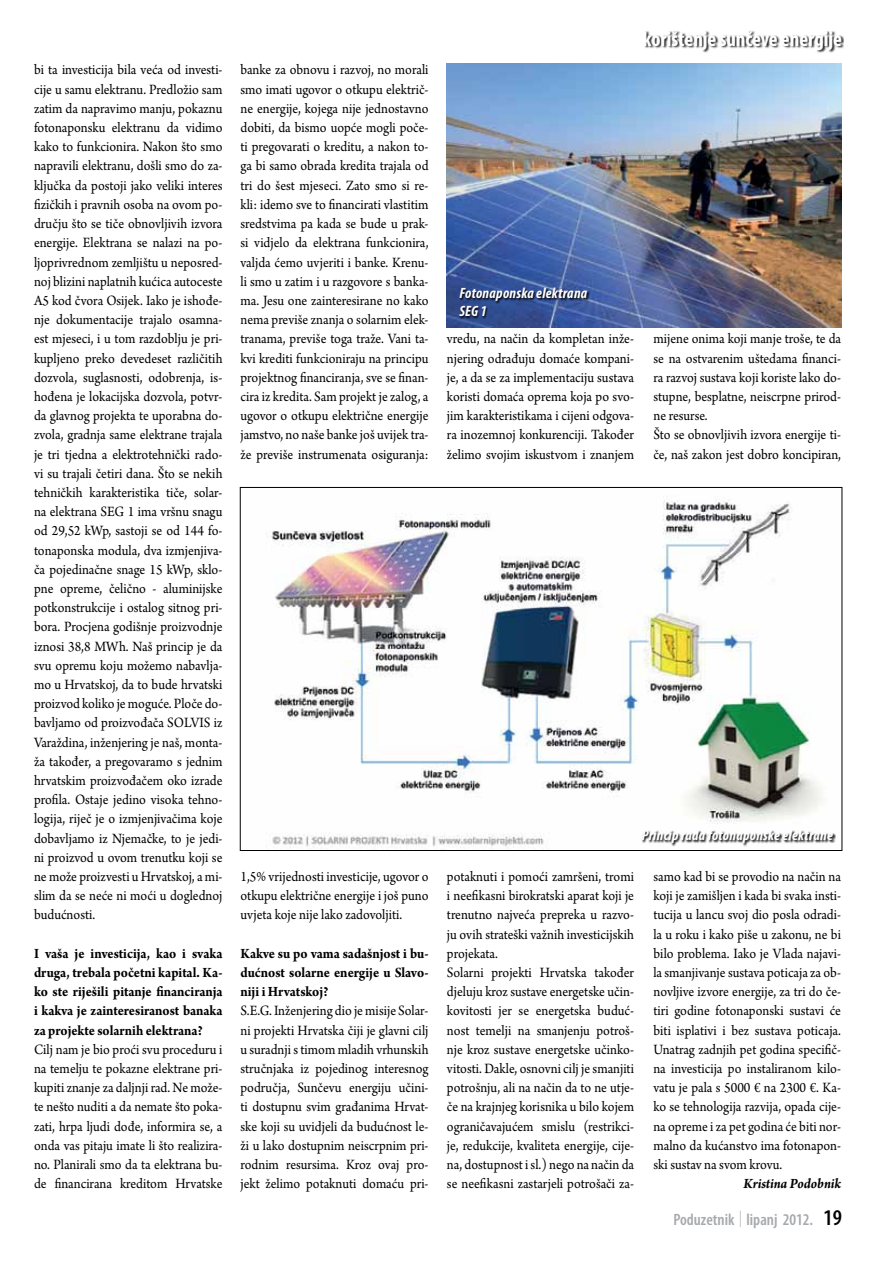
<style>
.page{position:relative;width:893px;height:1263px;background:#fff}
.page>*{position:absolute;margin:0;border:0;box-sizing:border-box;transform-origin:0 0}
.t1{font:700 condensed 21px "Myriad Pro";color:#fff}
.t2{font:600 condensed 16.5px "Myriad Pro";color:#a7a9ac}
.t3{font:15px/19.2px "Arno Pro";color:#000;text-align:justify;scale:.92 1}
.t4{font:700 15px/19.2px "Arno Pro";letter-spacing:-.005em;color:#000;text-align:justify;scale:.92 1}
.t5{font:italic 700 condensed 15px/18px "Myriad Pro";letter-spacing:.015em;color:#fff}
.t6{font:italic 700 15px "Arno Pro";letter-spacing:-.005em;color:#000;scale:.92 1}
.s1{font-size:22.5px;color:#000}
</style>
<div class="page">
<div style="left:643px;top:31px;width:201px;height:22px;background:#000;opacity:.85"></div>
<img style="left:446px;top:64px;width:396px;height:264px">
<img style="left:266px;top:496px;width:559px;height:353px">
<svg style="left:459px;top:287px;width:131px;height:32px;background:#2e457e"></svg>
<svg style="left:642px;top:830px;width:194px;height:17px"></svg>
<p class="t3" style="left:34px;top:61px;width:206px">bi ta investicija bila veća od investi&shy;cije u samu elektranu. Predložio sam zatim da napravimo manju, pokaznu fotonaponsku elektranu da vidimo kako to funkcionira. Nakon što smo napravili elektranu, došli smo do za&shy;ključka da postoji jako veliki interes fizičkih i pravnih osoba na ovom po&shy;dručju što se tiče obnovljivih izvora energije. Elektrana se nalazi na po&shy;ljoprivrednom zemljištu u neposred&shy;noj blizini naplatnih kućica autoceste A5 kod čvora Osijek. Iako je ishođe&shy;nje dokumentacije trajalo osamna&shy;est mjeseci, i u tom razdoblju je pri&shy;kupljeno preko devedeset različitih dozvola, suglasnosti, odobrenja, is&shy;hođena je lokacijska dozvola, potvr&shy;da glavnog projekta te uporabna do&shy;zvola, gradnja same elektrane trajala je tri tjedna a elektrotehnički rado&shy;vi su trajali četiri dana. Što se nekih tehničkih karakteristika tiče, solar&shy;na elektrana SEG 1 ima vršnu snagu od 29,52 kWp, sastoji se od 144 fo&shy;tonaponska modula, dva izmjenjiva&shy;ča pojedinačne snage 15 kWp, sklo&shy;pne opreme, čelično - aluminijske potkonstrukcije i ostalog sitnog pri&shy;bora. Procjena godišnje proizvodnje iznosi 38,8 MWh. Naš princip je da svu opremu koju možemo nabavlja&shy;mo u Hrvatskoj, da to bude hrvatski proizvod koliko je moguće. Ploče do&shy;bavljamo od proizvođača SOLVIS iz Varaždina, inženjering je naš, monta&shy;ža također, a pregovaramo s jednim hrvatskim proizvođačem oko izrade profila. Ostaje jedino visoka tehno&shy;logija, riječ je o izmjenjivačima koje dobavljamo iz Njemačke, to je jedi&shy;ni proizvod u ovom trenutku koji se ne može proizvesti u Hrvatskoj, a mi&shy;slim da se neće ni moći u doglednoj budućnosti.</p>
<p class="t4" style="left:34px;top:944px;width:206px">I vaša je investicija, kao i svaka druga, trebala početni kapital. Ka&shy;ko ste riješili pitanje financiranja i kakva je zainteresiranost banaka za projekte solarnih elektrana?</p>
<p class="t3" style="left:34px;top:1040px;width:206px">Cilj nam je bio proći svu proceduru i na temelju te pokazne elektrane pri&shy;kupiti znanje za daljnji rad. Ne može&shy;te nešto nuditi a da nemate što poka&shy;zati, hrpa ljudi dođe, informira se, a onda vas pitaju imate li što realizira&shy;no. Planirali smo da ta elektrana bu&shy;de financirana kreditom Hrvatske</p>
<p class="t3" style="left:240px;top:61px;width:206px">banke za obnovu i razvoj, no morali smo imati ugovor o otkupu električ&shy;ne energije, kojega nije jednostavno dobiti, da bismo uopće mogli poče&shy;ti pregovarati o kreditu, a nakon to&shy;ga bi samo obrada kredita trajala od tri do šest mjeseci. Zato smo si re&shy;kli: idemo sve to financirati vlastitim sredstvima pa kada se bude u prak&shy;si vidjelo da elektrana funkcionira, valjda ćemo uvjeriti i banke. Krenu&shy;li smo u zatim i u razgovore s banka&shy;ma. Jesu one zainteresirane no kako nema previše znanja o solarnim elek&shy;tranama, previše toga traže. Vani ta&shy;kvi krediti funkcioniraju na principu projektnog financiranja, sve se finan&shy;cira iz kredita. Sam projekt je zalog, a ugovor o otkupu električne energije jamstvo, no naše banke još uvijek tra&shy;že previše instrumenata osiguranja:</p>
<p class="t3" style="left:240px;top:868px;width:206px">1,5% vrijednosti investicije, ugovor o otkupu električne energije i još puno uvjeta koje nije lako zadovoljiti.</p>
<p class="t4" style="left:240px;top:944px;width:206px">Kakve su po vama sadašnjost i bu&shy;dućnost solarne energije u Slavo&shy;niji i Hrvatskoj?</p>
<p class="t3" style="left:240px;top:1002px;width:206px">S.E.G. Inženjering dio je misije Solar&shy;ni projekti Hrvatska čiji je glavni cilj u suradnji s timom mladih vrhunskih stručnjaka iz pojedinog interesnog područja, Sunčevu energiju učini&shy;ti dostupnu svim građanima Hrvat&shy;ske koji su uvidjeli da budućnost le&shy;ži u lako dostupnim neiscrpnim pri&shy;rodnim resursima. Kroz ovaj pro&shy;jekt želimo potaknuti domaću pri-</p>
<h1 class="t1" style="left:643px;top:25px;width:200px">korištenje sunčeve energije</h1>
<p class="t5" style="left:460px;top:284px;width:129px">Fotonaponska elektrana<br>SEG 1</p>
<p class="t3" style="left:447px;top:330px;width:205px">vredu, na način da kompletan inže&shy;njering odrađuju domaće kompani&shy;je, a da se za implementaciju sustava koristi domaća oprema koja po svo&shy;jim karakteristikama i cijeni odgova&shy;ra inozemnoj konkurenciji. Također želimo svojim iskustvom i znanjem</p>
<p class="t3" style="left:653px;top:330px;width:205px;text-align:left">mijene onima koji manje troše, te da se na ostvarenim uštedama financi&shy;ra razvoj sustava koji koriste lako do&shy;stupne, besplatne, neiscrpne prirod&shy;ne resurse.<br>Što se obnovljivih izvora energije ti&shy;če, naš zakon jest dobro koncipiran,</p>
<p class="t5" style="left:642px;top:826px;width:192px">Princip rada fotonaponske elektrane</p>
<p class="t3" style="left:447px;top:868px;width:205px;text-align:left">potaknuti i pomoći zamršeni, tromi i neefikasni birokratski aparat koji je trenutno najveća prepreka u razvo&shy;ju ovih strateški važnih investicijskih projekata.<br>Solarni projekti Hrvatska također djeluju kroz sustave energetske učin&shy;kovitosti jer se energetska buduć&shy;nost temelji na smanjenju potroš&shy;nje kroz sustave energetske učinko&shy;vitosti. Dakle, osnovni cilj je smanjiti potrošnju, ali na način da to ne utje&shy;če na krajnjeg korisnika u bilo kojem ograničavajućem smislu (restrikci&shy;je, redukcije, kvaliteta energije, cije&shy;na, dostupnost i sl.) nego na način da se neefikasni zastarjeli potrošači za-</p>
<p class="t3" style="left:653px;top:868px;width:205px">samo kad bi se provodio na način na koji je zamišljen i kada bi svaka insti&shy;tucija u lancu svoj dio posla odradi&shy;la u roku i kako piše u zakonu, ne bi bilo problema. Iako je Vlada najavi&shy;la smanjivanje sustava poticaja za ob&shy;novljive izvore energije, za tri do če&shy;tiri godine fotonaponski sustavi će biti isplativi i bez sustava poticaja.<br>Unatrag zadnjih pet godina specifič&shy;na investicija po instaliranom kilo&shy;vatu je pala s 5000 € na 2300 €. Ka&shy;ko se tehnologija razvija, opada cije&shy;na opreme i za pet godina će biti nor&shy;malno da kućanstvo ima fotonapon&shy;ski sustav na svom krovu.</p>
<p class="t6" style="left:744px;top:1175px;width:107px">Kristina Podobnik</p>
<p class="t2" style="left:673px;top:1210px;width:170px">Poduzetnik | lipanj 2012. <span class="s1">19</span></p>
</div>
